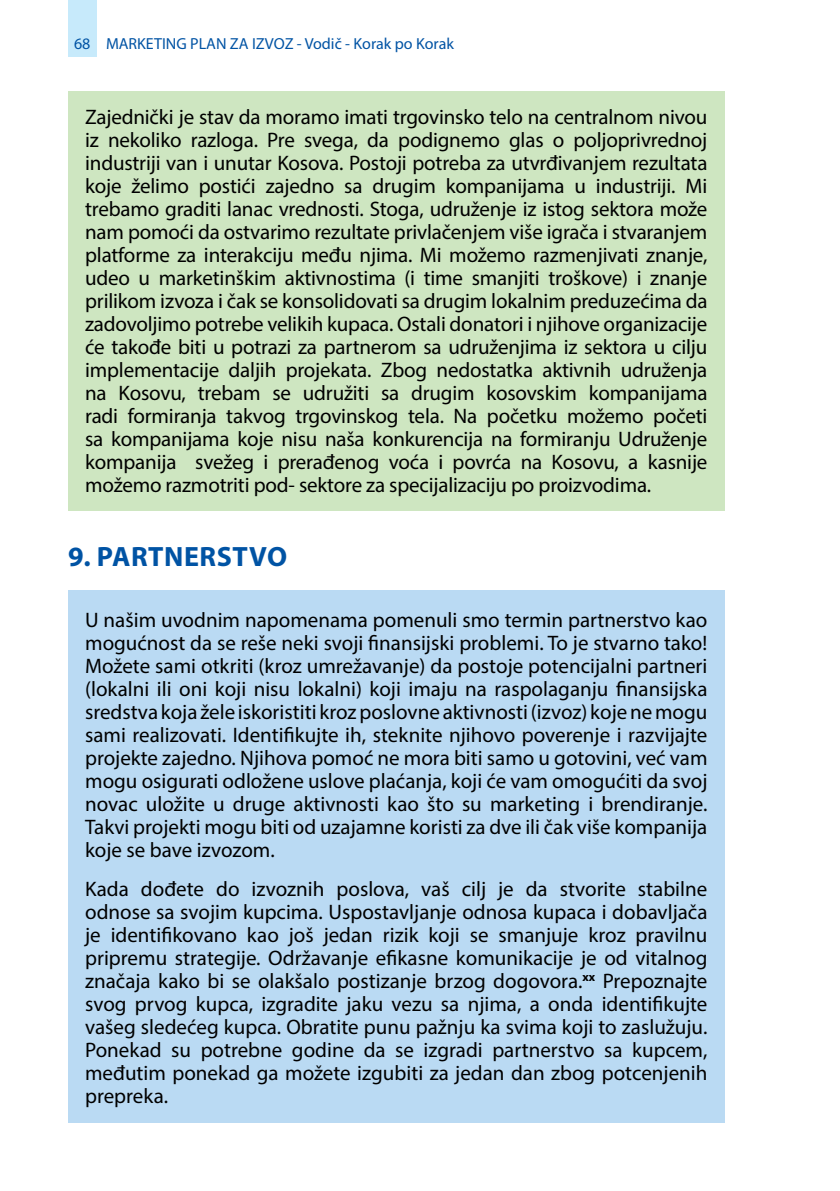
<style>
.page{position:relative;width:840px;height:1191px;background:#fff}
.page>*{position:absolute;margin:0;border:0;box-sizing:border-box;transform-origin:0 0}
.t1{font:700 28px "Myriad Pro";letter-spacing:.02em;color:#0053a4}
.t2{font:21px/23px "Myriad Pro";color:#000;text-align:justify}
.t3{font:16px "Myriad Pro";color:#0053a4}
</style>
<div class="page">
<div style="left:68px;top:0;width:28px;height:57px;background:#c7eafb"></div>
<div style="left:68px;top:91px;width:656px;height:419px;background:#cee6c1"></div>
<div style="left:68px;top:591px;width:656px;height:532px;background:#badaf3"></div>
<p class="t3" style="left:74px;top:34px;width:381px">68 MARKETING PLAN ZA IZVOZ - Vodič - Korak po Korak</p>
<p class="t2" style="left:85px;top:105px;width:623px">Zajednički je stav da moramo imati trgovinsko telo na centralnom nivou iz nekoliko razloga. Pre svega, da podignemo glas o poljoprivrednoj industriji van i unutar Kosova. Postoji potreba za utvrđivanjem rezultata koje želimo postići zajedno sa drugim kompanijama u industriji. Mi trebamo graditi lanac vrednosti. Stoga, udruženje iz istog sektora može nam pomoći da ostvarimo rezultate privlačenjem više igrača i stvaranjem platforme za interakciju među njima. Mi možemo razmenjivati znanje, udeo u marketinškim aktivnostima (i time smanjiti troškove) i znanje prilikom izvoza i čak se konsolidovati sa drugim lokalnim preduzećima da zadovoljimo potrebe velikih kupaca. Ostali donatori i njihove organizacije će takođe biti u potrazi za partnerom sa udruženjima iz sektora u cilju implementacije daljih projekata. Zbog nedostatka aktivnih udruženja na Kosovu, trebam se udružiti sa drugim kosovskim kompanijama radi formiranja takvog trgovinskog tela. Na početku možemo početi sa kompanijama koje nisu naša konkurencija na formiranju Udruženje kompanija svežeg i prerađenog voća i povrća na Kosovu, a kasnije možemo razmotriti pod- sektore za specijalizaciju po proizvodima.</p>
<h1 class="t1" style="left:68px;top:538px;width:217px">9. PARTNERSTVO</h1>
<p class="t2" style="left:85px;top:608px;width:623px">U našim uvodnim napomenama pomenuli smo termin partnerstvo kao mogućnost da se reše neki svoji finansijski problemi. To je stvarno tako!<br>Možete sami otkriti (kroz umrežavanje) da postoje potencijalni partneri (lokalni ili oni koji nisu lokalni) koji imaju na raspolaganju finansijska sredstva koja žele iskoristiti kroz poslovne aktivnosti (izvoz) koje ne mogu sami realizovati. Identifikujte ih, steknite njihovo poverenje i razvijajte projekte zajedno. Njihova pomoć ne mora biti samo u gotovini, već vam mogu osigurati odložene uslove plaćanja, koji će vam omogućiti da svoj novac uložite u druge aktivnosti kao što su marketing i brendiranje.<br>Takvi projekti mogu biti od uzajamne koristi za dve ili čak više kompanija koje se bave izvozom.</p>
<p class="t2" style="left:85px;top:877px;width:623px">Kada dođete do izvoznih poslova, vaš cilj je da stvorite stabilne odnose sa svojim kupcima. Uspostavljanje odnosa kupaca i dobavljača je identifikovano kao još jedan rizik koji se smanjuje kroz pravilnu pripremu strategije. Održavanje efikasne komunikacije je od vitalnog značaja kako bi se olakšalo postizanje brzog dogovora.<sup>XX</sup> Prepoznajte svog prvog kupca, izgradite jaku vezu sa njima, a onda identifikujte vašeg sledećeg kupca. Obratite punu pažnju ka svima koji to zaslužuju.<br>Ponekad su potrebne godine da se izgradi partnerstvo sa kupcem, međutim ponekad ga možete izgubiti za jedan dan zbog potcenjenih prepreka.</p>
</div>
